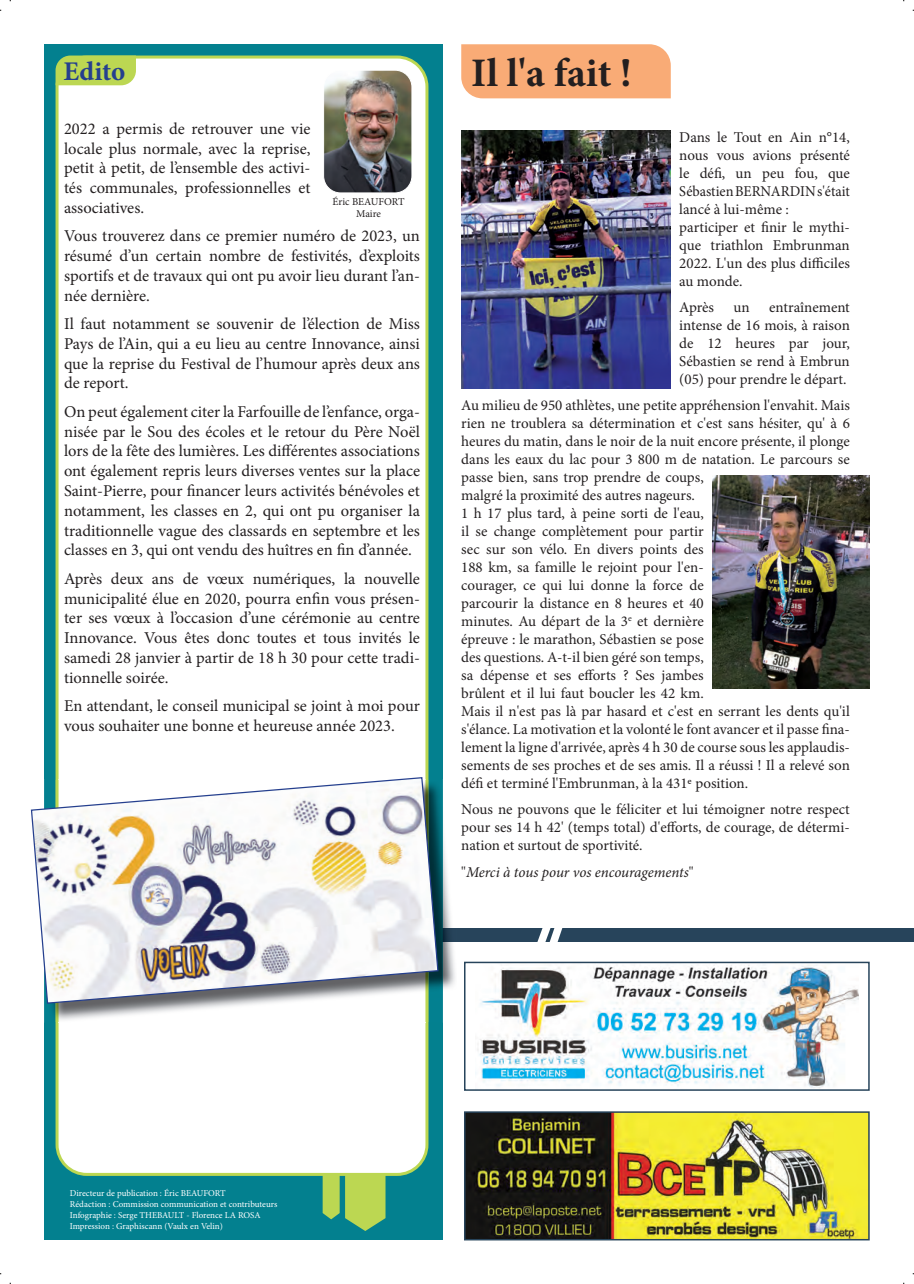
<style>
.page{position:relative;width:914px;height:1284px;background:#fff}
.page>*{position:absolute;margin:0;border:0;box-sizing:border-box;transform-origin:0 0}
.t1{font:700 40.5px "Minion Pro";color:#231f20}
.t2{font:700 27px "Minion Pro";letter-spacing:-.005em;color:#253f8e}
.t3{font:16.5px/19.8px "Minion Pro";color:#231f20;text-align:justify}
.t4{font:15px/18px "Minion Pro";color:#231f20}
.t5{font:italic 15px "Minion Pro";letter-spacing:-.005em;color:#231f20}
.t6{font:10.5px/12.6px "Minion Pro";color:#231f20;text-align:center}
.t7{font:9px/10.8px "Minion Pro";color:#fff}
.s1{font-style:normal}
</style>
<div class="page">
<div style="left:338px;top:928px;width:575px;height:13px;background:#27445b"></div>
<svg style="left:530px;top:928px;width:38px;height:14px"></svg>
<div style="left:44px;top:44px;width:398px;height:1195px;background:#03808f"></div>
<svg style="left:322px;top:1175px;width:17px;height:44px"></svg>
<svg style="left:345px;top:1175px;width:40px;height:55px;background:#a9ce58"></svg>
<div style="left:56px;top:56px;width:372px;height:1119px;background:#fff"></div>
<svg style="left:55px;top:55px;width:82px;height:32px;background:#bad661"></svg>
<img style="left:323px;top:70px;width:89px;height:123px">
<div style="left:323px;top:70px;width:89px;height:123px;border:1px solid #fff;border-radius:17px"></div>
<img style="left:467px;top:1114px;width:399px;height:123px">
<div style="left:464px;top:1111px;width:405px;height:129px;border:2px solid #27445b"></div>
<img style="left:475px;top:965px;width:383px;height:122px">
<div style="left:464px;top:961px;width:405px;height:129px;border:2px solid #27445b"></div>
<div style="left:461px;top:44px;width:209px;height:54px;background:#f9ab76"></div>
<img style="left:461px;top:131px;width:209px;height:257px">
<img style="left:712px;top:475px;width:157px;height:213px">
<img style="left:442px;top:779px;width:15px;height:243px">
<img style="left:442px;top:928px;width:15px;height:13px">
<img style="left:56px;top:1004px;width:372px;height:18px">
<svg style="left:30px;top:776px;width:409px;height:228px;background:#d7d8d8"></svg>
<h2 class="t2" style="left:63px;top:53px;width:63px">Edito</h2>
<p class="t3" style="left:64px;top:119px;width:248px">2022 a permis de retrouver une vie locale plus normale, avec la reprise, petit à petit, de l’ensemble des activi&shy;tés communales, professionnelles et associatives.</p>
<p class="t3" style="left:64px;top:226px;width:357px">Vous trouverez dans ce premier numéro de 2023, un résumé d’un certain nombre de festivités, d’exploits sportifs et de travaux qui ont pu avoir lieu durant l’an&shy;née dernière.</p>
<p class="t3" style="left:64px;top:314px;width:357px">Il faut notamment se souvenir de l’élection de Miss Pays de l’Ain, qui a eu lieu au centre Innovance, ainsi que la reprise du Festival de l’humour après deux ans de report.</p>
<p class="t3" style="left:64px;top:401px;width:357px">On peut également citer la Farfouille de l’enfance, orga&shy;nisée par le Sou des écoles et le retour du Père Noël lors de la fête des lumières. Les différentes associations ont également repris leurs diverses ventes sur la place Saint-Pierre, pour financer leurs activités bénévoles et notamment, les classes en 2, qui ont pu organiser la traditionnelle vague des classards en septembre et les classes en 3, qui ont vendu des huîtres en fin d’année.</p>
<p class="t3" style="left:64px;top:568px;width:357px">Après deux ans de vœux numériques, la nouvelle municipalité élue en 2020, pourra enfin vous présen&shy;ter ses vœux à l’occasion d’une cérémonie au centre Innovance. Vous êtes donc toutes et tous invités le samedi 28 janvier à partir de 18 h 30 pour cette tradi&shy;tionnelle soirée.</p>
<p class="t3" style="left:64px;top:696px;width:357px">En attendant, le conseil municipal se joint à moi pour vous souhaiter une bonne et heureuse année 2023.</p>
<p class="t6" style="left:332px;top:195px;width:73px">Éric BEAUFORT<br>Maire</p>
<h1 class="t1" style="left:471px;top:45px;width:162px">Il l'a fait !</h1>
<p class="t4" style="left:679px;top:128px;width:172px">Dans le Tout en Ain n°14, nous vous avions présenté le défi, un peu fou, que<br>Sébastien BERNARDIN s'était lancé à lui-même : participer et finir le mythi&shy;que triathlon Embrunman<br>2022. L'un des plus difficiles au monde.</p>
<p class="t4" style="left:679px;top:298px;width:36px">Après</p>
<p class="t4" style="left:733px;top:298px;width:18px">un</p>
<p class="t4" style="left:679px;top:298px;width:172px;text-align:justify;text-indent:90px">entraînement intense de 16 mois, à raison de 12 heures par jour, Sébastien se rend à Embrun (05) pour prendre le départ.</p>
<p class="t4" style="left:461px;top:396px;width:390px">Au milieu de 950 athlètes, une petite appréhension l'envahit. Mais rien ne troublera sa détermination et c'est sans hésiter, qu' à 6 heures du matin, dans le noir de la nuit encore présente, il plonge dans les eaux du lac pour 3 800 m de natation. Le parcours se passe bien, sans trop prendre de coups,<br>malgré la proximité des autres nageurs.<br>1 h 17 plus tard, à peine sorti de l'eau,<br>il se change complètement pour partir<br>sec sur son vélo. En divers points des<br>188 km, sa famille le rejoint pour l'en-<br>courager, ce qui lui donne la force de<br>parcourir la distance en 8 heures et 40<br>minutes. Au départ de la 3<sup>e</sup> et dernière<br>épreuve : le marathon, Sébastien se pose<br>des questions. A-t-il bien géré son temps,<br>sa dépense et ses efforts ? Ses jambes<br>brûlent et il lui faut boucler les 42 km.<br>Mais il n'est pas là par hasard et c'est en serrant les dents qu'il s'élance. La motivation et la volonté le font avancer et il passe fina&shy;lement la ligne d'arrivée, après 4 h 30 de course sous les applaudis&shy;sements de ses proches et de ses amis. Il a réussi ! Il a relevé son défi et terminé l'Embrunman, à la 431e position.</p>
<p class="t4" style="left:461px;top:800px;width:390px;text-align:justify">Nous ne pouvons que le féliciter et lui témoigner notre respect pour ses 14 h 42' (temps total) d'efforts, de courage, de détermi&shy;nation et surtout de sportivité.</p>
<p class="t5" style="left:461px;top:861px;width:234px"><span class="s1">"</span>Merci à tous pour vos encouragements<span class="s1">"</span></p>
<p class="t7" style="left:70px;top:1187px;width:209px">Directeur de publication : Éric BEAUFORT<br>Rédaction : Commission communication et contributeurs Infographie : Serge THEBAULT - Florence LA ROSA Impression : Graphiscann (Vaulx en Velin)</p>
</div>
